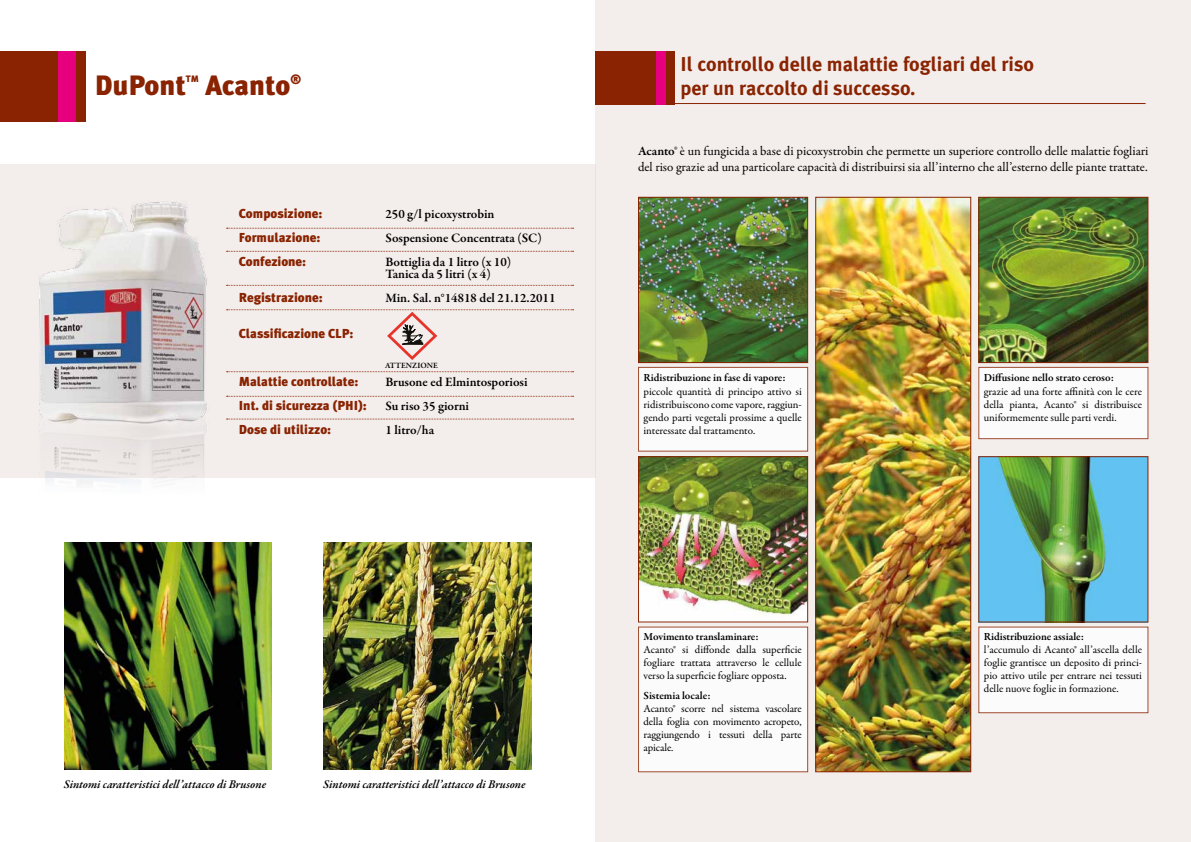
<style>
.page{position:relative;width:1191px;height:842px;background:#fff}
.page>*{position:absolute;margin:0;border:0;box-sizing:border-box;transform-origin:0 0}
.t1{font:900 28px "Meta Plus";color:#892301}
.t2{font:700 20px/24px "Meta Plus";color:#892301}
.t3{font:13px/15.6px "Garamond Premr Pro";color:#000}
.t4{font:600 13px/24px "Garamond Premr Pro";color:#000}
.t5{font:900 13px/24px "Meta Plus";color:#892301}
.t6{font:italic 600 12px "Garamond Premr Pro";color:#000}
.t7{font:11px/13.2px "Garamond Premr Pro";letter-spacing:-.005em;color:#000;text-align:justify}
.t8{font:600 11px "Garamond Premr Pro";color:#000}
.t9{font:900 9.3px "Meta Plus";color:#892301}
.t10{font:600 8.2px "Garamond Premr Pro";color:#000}
.s1{font-weight:600}
</style>
<div class="page">
<div style="left:595px;top:0;width:596px;height:842px;background:#f3edeb"></div>
<div style="left:0;top:164px;width:595px;height:313px;background:#f3edeb"></div>
<div style="left:0;top:51px;width:85px;height:71px;background:#892301"></div>
<div style="left:58px;top:51px;width:17px;height:71px;background:#e6007d"></div>
<svg style="left:227px;top:228px;width:346px;height:1px"></svg>
<svg style="left:227px;top:251px;width:346px;height:1px"></svg>
<svg style="left:227px;top:285px;width:346px;height:1px"></svg>
<svg style="left:227px;top:371px;width:346px;height:1px"></svg>
<svg style="left:227px;top:396px;width:346px;height:1px"></svg>
<svg style="left:227px;top:419px;width:346px;height:1px"></svg>
<svg style="left:227px;top:310px;width:346px;height:50px"></svg>
<hr style="left:624px;top:103px;width:521px;height:1px;background:#892301">
<div style="left:595px;top:51px;width:80px;height:53px;background:#892301"></div>
<div style="left:655px;top:51px;width:10px;height:53px;background:#e6007d"></div>
<img style="left:28px;top:201px;width:188px;height:283px">
<img style="left:815px;top:197px;width:156px;height:575px">
<svg style="left:978px;top:456px;width:170px;height:257px"></svg>
<img style="left:638px;top:197px;width:170px;height:575px">
<img style="left:978px;top:197px;width:170px;height:242px">
<img style="left:324px;top:542px;width:207px;height:227px">
<img style="left:64px;top:542px;width:208px;height:227px">
<h1 class="t1" style="left:95px;top:69px;width:93px">DuPont</h1>
<p class="t9" style="left:186px;top:74px;width:15px">TM</p>
<h1 class="t1" style="left:205px;top:69px;width:97px">Acanto<sup>®</sup></h1>
<p class="t5" style="left:239px;top:201px;width:85px">Composizione:<br>Formulazione:<br>Confezione:</p>
<p class="t5" style="left:239px;top:285px;width:85px">Registrazione:</p>
<p class="t5" style="left:239px;top:321px;width:116px">Classificazione CLP:</p>
<p class="t5" style="left:239px;top:369px;width:129px">Malattie controllate:<br>Int. di sicurezza (PHI):<br>Dose di utilizzo:</p>
<p class="t4" style="left:385px;top:202px;width:158px">250 g/l picoxystrobin<br>Sospensione Concentrata (SC)<br>Bottiglia da 1 litro (x 10)</p>
<p class="t4" style="left:385px;top:262px;width:172px">Tanica da 5 litri (x 4)<br>Min. Sal. n°14818 del 21.12.2011</p>
<p class="t10" style="left:385px;top:360px;width:54px">ATTENZIONE</p>
<p class="t4" style="left:385px;top:370px;width:144px">Brusone ed Elmintosporiosi<br>Su riso 35 giorni<br>1 litro/ha</p>
<p class="t6" style="left:64px;top:777px;width:204px">Sintomi caratteristici dell’attacco di Brusone</p>
<p class="t6" style="left:323px;top:777px;width:204px">Sintomi caratteristici dell’attacco di Brusone</p>
<h2 class="t2" style="left:680px;top:52px;width:355px">Il controllo delle malattie fogliari del riso per un raccolto di successo.</h2>
<p class="t3" style="left:638px;top:144px;width:512px"><span class="s1">Acanto®</span> è un fungicida a base di picoxystrobin che permette un superiore controllo delle malattie fogliari del riso grazie ad una particolare capacità di distribuirsi sia all’interno che all’esterno delle piante trattate.</p>
<p class="t8" style="left:643px;top:371px;width:144px">Ridistribuzione in fase di vapore:</p>
<p class="t7" style="left:643px;top:385px;width:160px">piccole quantità di principo attivo si ridistribuiscono come vapore, raggiun&shy;gendo parti vegetali prossime a quelle interessate dal trattamento.</p>
<p class="t8" style="left:643px;top:629px;width:117px">Movimento translaminare:</p>
<p class="t7" style="left:643px;top:643px;width:160px">Acanto® si diffonde dalla superficie fogliare trattata attraverso le cellule verso la superficie fogliare opposta.</p>
<p class="t8" style="left:643px;top:688px;width:69px">Sistemia locale:</p>
<p class="t7" style="left:643px;top:702px;width:160px">Acanto® scorre nel sistema vascolare della foglia con movimento acropeto, raggiungendo i tessuti della parte apicale.</p>
<p class="t8" style="left:983px;top:371px;width:132px">Diffusione nello strato ceroso:</p>
<p class="t7" style="left:983px;top:385px;width:160px">grazie ad una forte affinità con le cere della pianta, Acanto® si distribuisce uniformemente sulle parti verdi.</p>
<p class="t8" style="left:983px;top:629px;width:102px">Ridistribuzione assiale:</p>
<p class="t7" style="left:983px;top:643px;width:160px">l’accumulo di Acanto® all’ascella delle foglie grantisce un deposito di princi&shy;pio attivo utile per entrare nei tessuti delle nuove foglie in formazione.</p>
</div>
